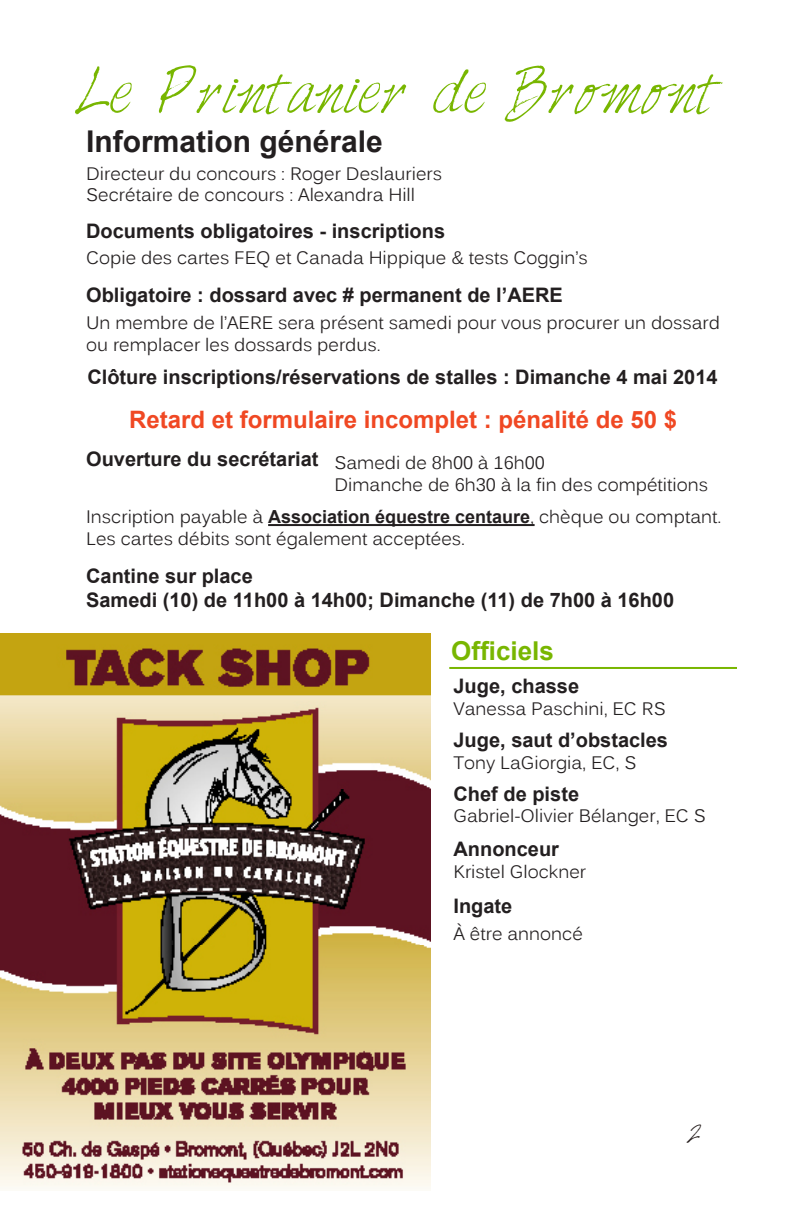
<style>
.page{position:relative;width:792px;height:1224px;background:#fff}
.page>*{position:absolute;margin:0;border:0;box-sizing:border-box;transform-origin:0 0}
.t1{font:54px "Harabara Hand";color:#78b600}
.t2{font:700 30px "Arial";color:#231f20}
.t3{font:700 26px "Arial";color:#78b600}
.t4{font:700 24px "Arial";color:#f04823}
.t5{font:700 20px/24px "Arial";color:#231f20}
.Titre{font:20px "Harabara Hand";color:#241c1b}
.t6{font:18px/21.6px "Kalinga";color:#231f20}
.s1{font-family:"Arial";font-weight:700}
</style>
<div class="page">
<hr style="left:268px;top:524px;width:267px;height:2px;background:#231f20">
<hr style="left:449px;top:667px;width:288px;height:2px;background:#78b600">
<img style="left:0;top:634px;width:430px;height:553px">
<p class="t1" style="left:75px;top:63px;width:644px">Le Printanier de Bromont</p>
<p class="t2" style="left:86px;top:122px;width:298px">Information générale</p>
<p class="t6" style="left:86px;top:164px;width:357px">Directeur du concours : Roger Deslauriers</p>
<p class="t6" style="left:86px;top:186px;width:331px">Secrétaire de concours : Alexandra Hill</p>
<p class="t5" style="left:86px;top:219px;width:360px">Documents obligatoires - inscriptions</p>
<p class="t6" style="left:86px;top:249px;width:503px">Copie des cartes FEQ et Canada Hippique &amp; tests Coggin’s</p>
<p class="t5" style="left:86px;top:284px;width:478px">Obligatoire : dossard avec # permanent de l’AERE</p>
<p class="t6" style="left:86px;top:314px;width:635px">Un membre de l’AERE sera présent samedi pour vous procurer un dossard ou remplacer les dossards perdus.</p>
<p class="t5" style="left:87px;top:365px;width:632px">Clôture inscriptions/réservations de stalles : Dimanche 4 mai 2014</p>
<p class="t4" style="left:129px;top:404px;width:550px">Retard et formulaire incomplet : pénalité de 50 $</p>
<p class="t5" style="left:86px;top:447px;width:234px">Ouverture du secrétariat</p>
<p class="t6" style="left:334px;top:454px;width:212px">Samedi de 8h00 à 16h00</p>
<p class="t6" style="left:334px;top:475px;width:375px">Dimanche de 6h30 à la fin des compétitions</p>
<p class="t6" style="left:86px;top:508px;width:637px">Inscription payable à <span class="s1">Association équestre centaure</span>, chèque ou comptant.<br>Les cartes débits sont également acceptées.</p>
<p class="t5" style="left:86px;top:565px;width:590px">Cantine sur place<br>Samedi (10) de 11h00 à 14h00; Dimanche (11) de 7h00 à 16h00</p>
<p class="t3" style="left:451px;top:634px;width:104px">Officiels</p>
<p class="t5" style="left:454px;top:675px;width:127px">Juge, chasse</p>
<p class="t5" style="left:454px;top:728px;width:216px">Juge, saut d’obstacles</p>
<p class="t5" style="left:454px;top:782px;width:127px">Chef de piste</p>
<p class="t5" style="left:454px;top:838px;width:107px">Annonceur</p>
<p class="t6" style="left:454px;top:700px;width:214px">Vanessa Paschini, EC RS</p>
<p class="t6" style="left:454px;top:754px;width:184px">Tony LaGiorgia, EC, S</p>
<p class="t6" style="left:454px;top:807px;width:254px">Gabriel-Olivier Bélanger, EC S</p>
<p class="t6" style="left:454px;top:863px;width:134px">Kristel Glockner</p>
<p class="t5" style="left:454px;top:895px;width:60px">Ingate</p>
<p class="t6" style="left:454px;top:924px;width:131px">À être annoncé</p>
<p class="Titre" style="left:689px;top:1123px;width:14px">2</p>
</div>
